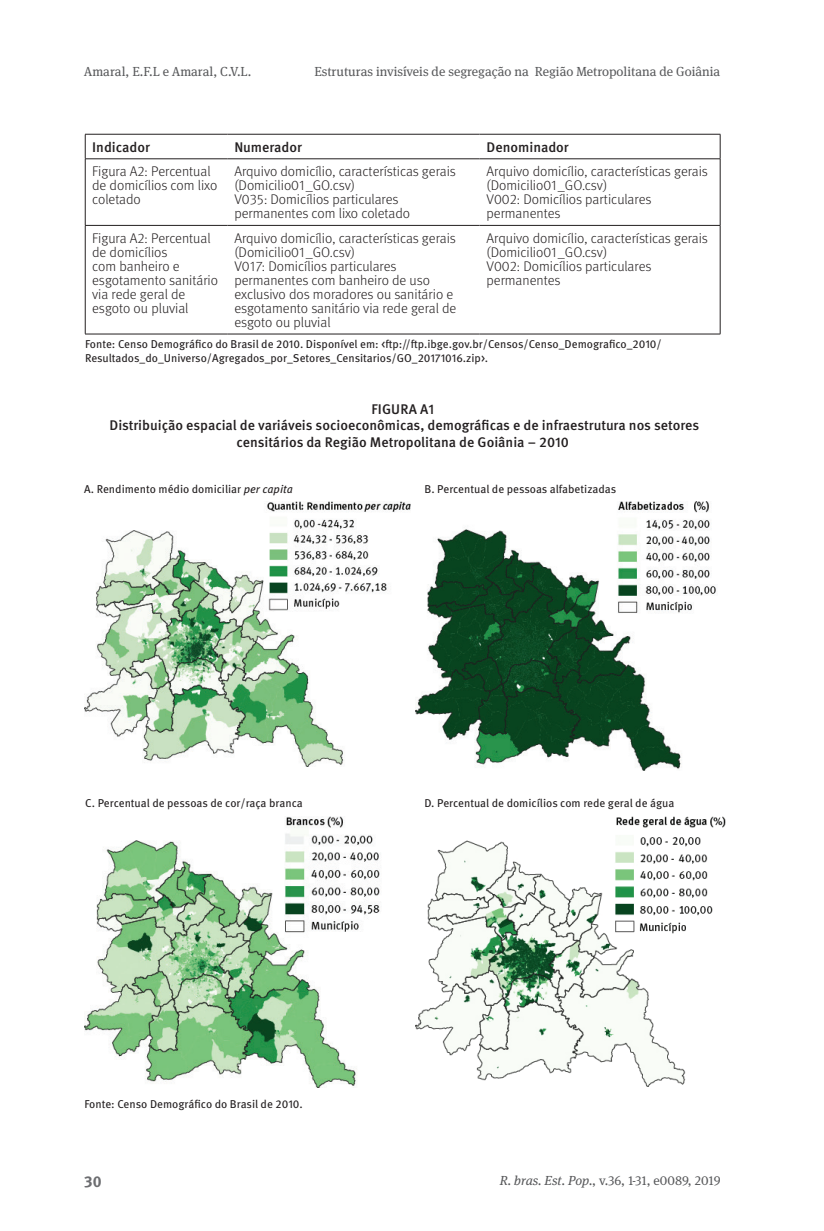
<style>
.page{position:relative;width:824px;height:1231px;background:#fff}
.page>*{position:absolute;margin:0;border:0;box-sizing:border-box;transform-origin:0 0}
.t1{font:700 15.75px "Meta Pro";color:#6c6d70}
.t2{font:300 14px/14px "Meta Pro";color:#231f20}
.t3{font:500 14px/16.8px "Meta Pro";color:#231f20;text-align:center}
.t4{font:13.12px "Meta Serif Pro";color:#57585a}
.t5{font:11.38px/13.7px "Meta Pro";color:#231f20}
.s1{font-style:italic}
</style>
<div class="page">
<hr style="left:85px;top:134px;width:142px;height:1px;background:#231f20">
<svg style="left:85px;top:134px;width:1px;height:24px"></svg>
<hr style="left:227px;top:134px;width:252px;height:1px;background:#231f20">
<hr style="left:479px;top:134px;width:241px;height:1px;background:#231f20">
<svg style="left:719px;top:134px;width:1px;height:24px"></svg>
<hr style="left:85px;top:158px;width:142px;height:1px;background:#231f20">
<hr style="left:227px;top:158px;width:252px;height:1px;background:#231f20">
<hr style="left:479px;top:158px;width:241px;height:1px;background:#231f20">
<hr style="left:85px;top:159px;width:1px;height:66px;background:#231f20">
<hr style="left:719px;top:159px;width:1px;height:66px;background:#231f20">
<hr style="left:85px;top:225px;width:142px;height:1px;background:#231f20">
<hr style="left:85px;top:225px;width:1px;height:109px;background:#231f20">
<hr style="left:227px;top:225px;width:252px;height:1px;background:#231f20">
<hr style="left:479px;top:225px;width:241px;height:1px;background:#231f20">
<hr style="left:719px;top:225px;width:1px;height:109px;background:#231f20">
<hr style="left:85px;top:334px;width:142px;height:1px;background:#231f20">
<hr style="left:227px;top:334px;width:252px;height:1px;background:#231f20">
<hr style="left:479px;top:334px;width:241px;height:1px;background:#231f20">
<img style="left:84px;top:501px;width:327px;height:265px">
<img style="left:415px;top:501px;width:301px;height:269px">
<img style="left:84px;top:816px;width:296px;height:271px">
<img style="left:415px;top:816px;width:310px;height:270px">
<p class="t4" style="left:84px;top:62px;width:169px">Amaral, E.F.L e Amaral, C.V.L.</p>
<p class="t4" style="left:314px;top:62px;width:407px">Estruturas invisíveis de segregação na Região Metropolitana de Goiânia</p>
<p class="t3" style="left:92px;top:138px;width:59px">Indicador</p>
<p class="t3" style="left:234px;top:138px;width:69px">Numerador</p>
<p class="t3" style="left:486px;top:138px;width:84px">Denominador</p>
<p class="t2" style="left:92px;top:164px;width:126px">Figura A2: Percentual de domicílios com lixo coletado</p>
<p class="t2" style="left:234px;top:164px;width:223px">Arquivo domicílio, características gerais (Domicilio01_GO.csv)<br>V035: Domicílios particulares permanentes com lixo coletado</p>
<p class="t2" style="left:486px;top:164px;width:223px">Arquivo domicílio, características gerais (Domicilio01_GO.csv)<br>V002: Domicílios particulares permanentes</p>
<p class="t2" style="left:92px;top:230px;width:127px">Figura A2: Percentual de domicílios<br>com banheiro e esgotamento sanitário via rede geral de esgoto ou pluvial</p>
<p class="t2" style="left:234px;top:230px;width:223px">Arquivo domicílio, características gerais (Domicilio01_GO.csv)<br>V017: Domicílios particulares permanentes com banheiro de uso exclusivo dos moradores ou sanitário e esgotamento sanitário via rede geral de esgoto ou pluvial</p>
<p class="t2" style="left:486px;top:230px;width:223px">Arquivo domicílio, características gerais (Domicilio01_GO.csv)<br>V002: Domicílios particulares permanentes</p>
<p class="t5" style="left:85px;top:337px;width:578px">Fonte: Censo Demográfico do Brasil de 2010. Disponível em: &lt;ftp://ftp.ibge.gov.br/Censos/Censo_Demografico_2010/<br>Resultados_do_Universo/Agregados_por_Setores_Censitarios/GO_20171016.zip&gt;.</p>
<p class="t3" style="left:109px;top:399px;width:591px">FIGURA A1<br>Distribuição espacial de variáveis socioeconômicas, demográficas e de infraestrutura nos setores censitários da Região Metropolitana de Goiânia – 2010</p>
<p class="t5" style="left:84px;top:482px;width:210px">A. Rendimento médio domiciliar <span class="s1">per capita</span></p>
<p class="t5" style="left:424px;top:482px;width:193px">B. Percentual de pessoas alfabetizadas</p>
<p class="t5" style="left:85px;top:795px;width:219px">C. Percentual de pessoas de cor/raça branca</p>
<p class="t5" style="left:84px;top:1095px;width:220px">Fonte: Censo Demográfico do Brasil de 2010.</p>
<p class="t5" style="left:424px;top:795px;width:251px">D. Percentual de domicílios com rede geral de água</p>
<p class="t1" style="left:84px;top:1168px;width:19px">30</p>
<p class="t4" style="left:499px;top:1170px;width:222px"><span class="s1">R. bras. Est. Pop.</span>, v.36, 1-31, e0089, 2019</p>
</div>
